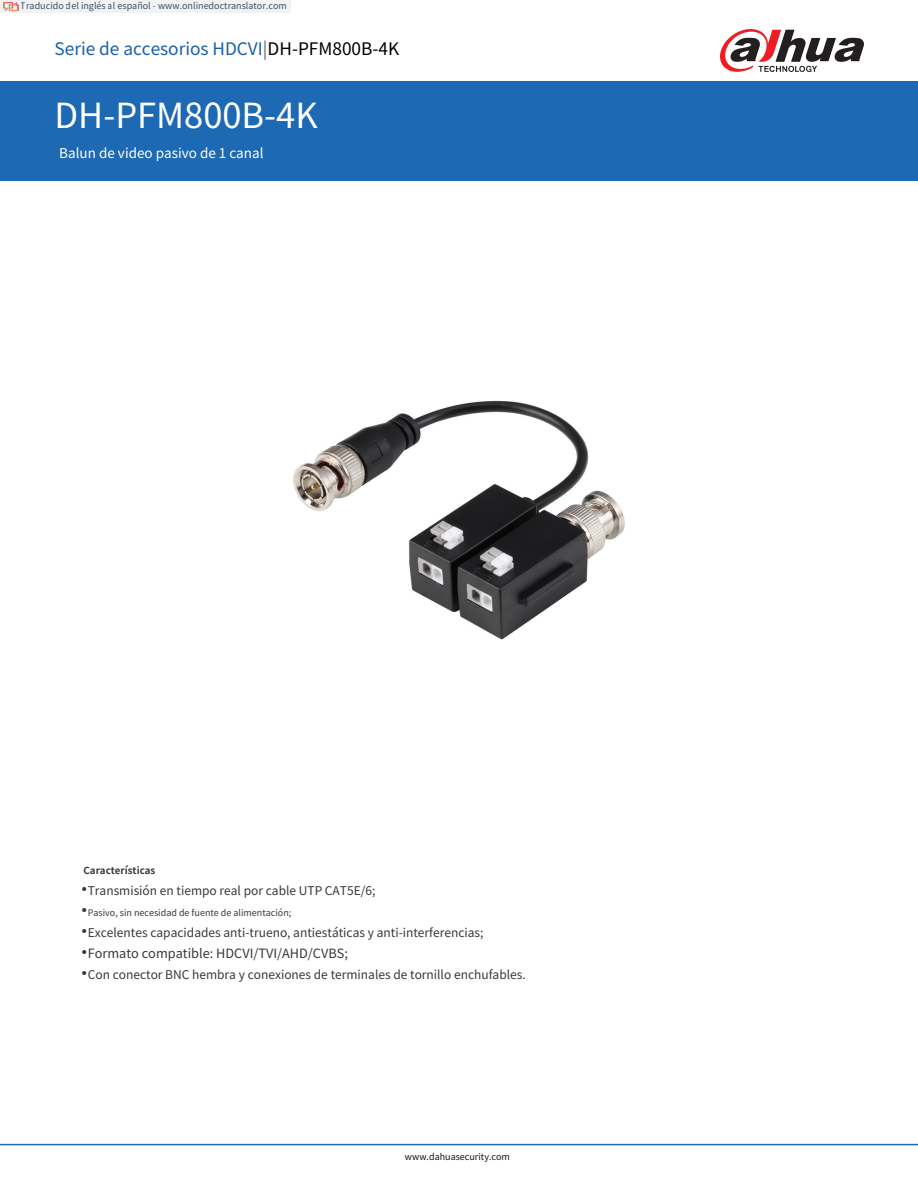
<style>
.page{position:relative;width:918px;height:1188px;background:#fff}
.page>*{position:absolute;margin:0;border:0;box-sizing:border-box;transform-origin:0 0}
.t1{font:34.5px "Noto Sans CJ Ksc";color:#fff}
.t2{font:17.25px "Noto Sans CJ Ksc";color:#1b5eac}
.t3{font:13.5px "Noto Sans CJ Ksc";color:#fff}
.t4{font:12.75px "Noto Sans CJ Ksc";color:#383837}
.t5{font:12px "Noto Sans CJ Ksc";color:#383837}
.t6{font:700 9.75px "Noto Sans CJ Ksc";color:#383837}
.t7{font:9px "Noto Sans CJ Ksc";color:rgb(15 43 70/.8)}
.t8{font:9px "Noto Sans CJ Ksc";color:#383837}
.t9{font:9px "Noto Sans CJ Ksc";color:#171615}
.s1{color:#616060}
.s2{color:#030000}
.s3{font-weight:700;font-size:15.75px}
</style>
<div class="page">
<hr style="left:0;top:1144px;width:918px;height:1px;background:#1e69b4">
<svg style="left:720px;top:29px;width:144px;height:43px"></svg>
<div style="left:0;top:81px;width:918px;height:100px;background:#1e69b4"></div>
<img style="left:293px;top:400px;width:332px;height:240px">
<div style="left:0;top:0;width:291px;height:14px;background:#f2f2f2"></div>
<img style="left:4px;top:2px;width:15px;height:12px">
<p class="t7" style="left:21px;top:-1px;width:268px">Traducido del inglés al español - www.onlinedoctranslator.com</p>
<h2 class="t2" style="left:55px;top:35px;width:346px">Serie de accesorios HDCVI<span class="s1">|</span><span class="s2">DH-PFM800B-4K</span></h2>
<h1 class="t1" style="left:55px;top:88px;width:265px">DH-PFM800B-4K</h1>
<p class="t3" style="left:59px;top:143px;width:206px">Balun de video pasivo de 1 canal</p>
<p class="t6" style="left:84px;top:863px;width:73px">Características</p>
<p class="t5" style="left:76px;top:881px;width:301px"><span class="s3">·</span>Transmisión en tiempo real por cable UTP CAT5E/6;</p>
<p class="t8" style="left:76px;top:906px;width:216px"><span class="s3">·</span>Pasivo, sin necesidad de fuente de alimentación;</p>
<p class="t5" style="left:76px;top:923px;width:409px"><span class="s3">·</span>Excelentes capacidades anti-trueno, antiestáticas y anti-interferencias;</p>
<p class="t4" style="left:76px;top:944px;width:273px"><span class="s3">·</span>Formato compatible: HDCVI/TVI/AHD/CVBS;</p>
<p class="t5" style="left:76px;top:965px;width:451px"><span class="s3">·</span>Con conector BNC hembra y conexiones de terminales de tornillo enchufables.</p>
<p class="t9" style="left:405px;top:1150px;width:106px">www.dahuasecurity.com</p>
</div>
